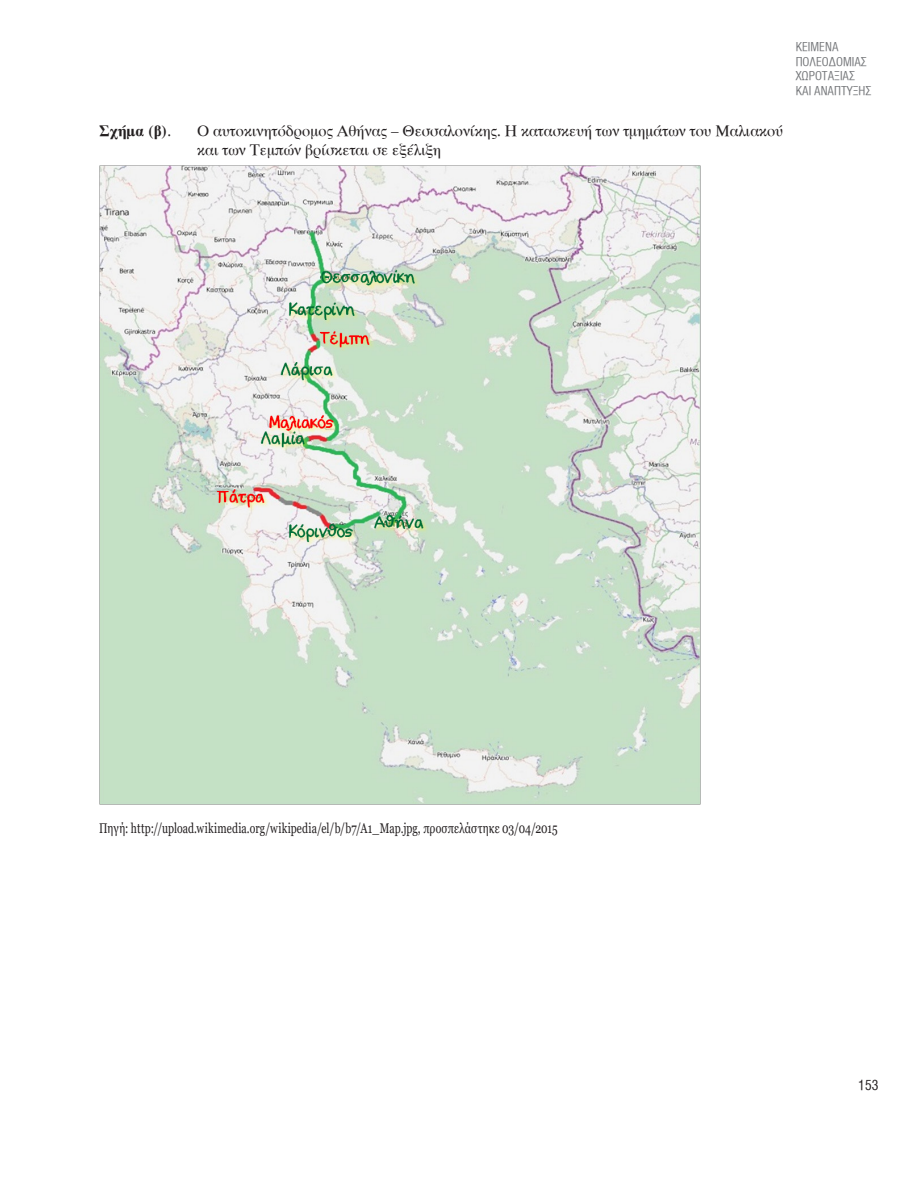
<style>
.page{position:relative;width:918px;height:1191px;background:#fff}
.page>*{position:absolute;margin:0;border:0;box-sizing:border-box;transform-origin:0 0}
.title__latest{font:15.75px/18.9px "UB Times";color:#231f20}
.title__latest-2{font:15.75px "UB Times Bold";color:#231f20}
.source__latest{font:14px "Georgia";letter-spacing:.015em;color:#231f20;scale:.75 1}
.t1{font:14px "UB Helvetica Cond";color:#231f20}
.t2{font:12.25px/14.7px "UB Helvetica Cond";color:#76787b}
.s1{font-family:"UB Times"}
</style>
<div class="page">
<img style="left:99px;top:165px;width:601px;height:640px">
<p class="title__latest-2" style="left:99px;top:123px;width:73px">Σχήμα (β)<span class="s1">.</span></p>
<p class="title__latest" style="left:197px;top:122px;width:587px">Ο αυτοκινητόδρομος Αθήνας – Θεσσαλονίκης. Η κατασκευή των τμημάτων του Μαλιακού και των Τεμπών βρίσκεται σε εξέλιξη</p>
<p class="t2" style="left:795px;top:39px;width:77px">ΚΕΙ-ΜΕ-ΝΑ<br>ΠΟ-ΛΕ-Ο-ΔΟ-ΜΙΑΣ<br>ΧΩ-ΡΟ-ΤΑ-ΞΙΑΣ<br>ΚΑΙ Α-ΝΑ-ΠΤΥ-ΞΗΣ</p>
<p class="source__latest" style="left:99px;top:819px;width:613px">Πηγή: http://upload.wikimedia.org/wikipedia/el/b/b7/A1_Map.jpg, προσπελάστηκε 03/04/2015</p>
<p class="t1" style="left:858px;top:1077px;width:22px">153</p>
</div>
